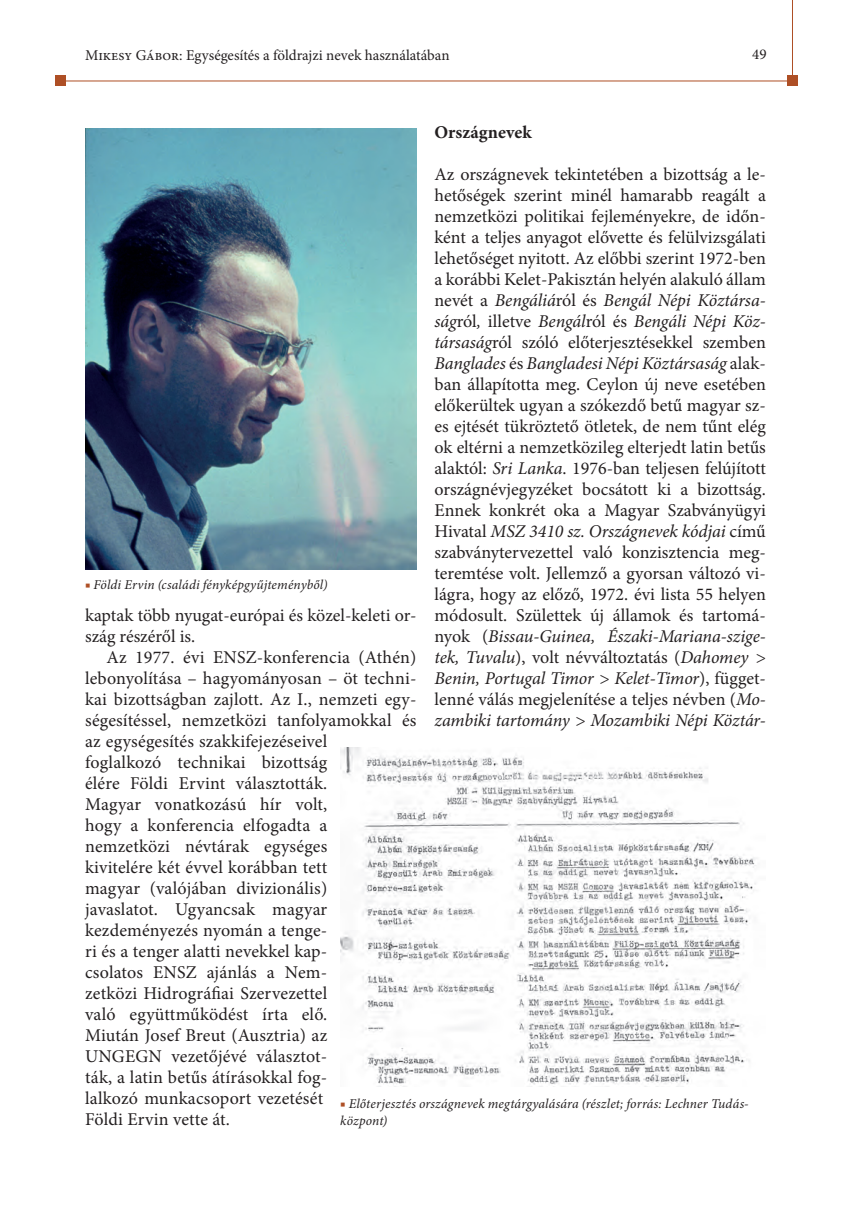
<style>
.page{position:relative;width:851px;height:1212px;background:#fff}
.page>*{position:absolute;margin:0;border:0;box-sizing:border-box;transform-origin:0 0}
.t1{font:18px/21px "Minion Pro";letter-spacing:.005em;color:#231f20}
.t2{font:700 18px "Minion Pro";color:#231f20}
.t3{font:15px "Minion Pro";letter-spacing:-.005em;color:#231f20}
.t4{font:italic 13.5px/16.5px "Minion Pro";letter-spacing:.01em;color:#231f20}
.s1{font-style:italic}
.s2{color:#ae4f25}
</style>
<div class="page">
<hr style="left:59px;top:81px;width:733px;height:1px;background:#ae4f25">
<hr style="left:792px;top:0;width:1px;height:86px;background:#ae4f25">
<div style="left:55px;top:75px;width:11px;height:11px;background:#ae4f25"></div>
<div style="left:787px;top:75px;width:10px;height:11px;background:#ae4f25"></div>
<img style="left:85px;top:128px;width:331px;height:441px">
<img style="left:340px;top:747px;width:416px;height:338px">
<p class="t3" style="left:85px;top:45px;width:366px">Mikesy Gábor: Egységesítés a földrajzi nevek használatában</p>
<p class="t3" style="left:752px;top:45px;width:16px">49</p>
<p class="t2" style="left:434px;top:120px;width:99px">Országnevek</p>
<p class="t1" style="left:434px;top:164px;width:333px;text-align:justify">Az országnevek tekintetében a bizottság a le&shy;hetőségek szerint minél hamarabb reagált a nemzetközi politikai fejleményekre, de időn&shy;ként a teljes anyagot elővette és felülvizsgálati lehetőséget nyitott. Az előbbi szerint 1972-ben a korábbi Kelet-Pakisztán helyén alakuló állam nevét a <span class="s1">Bengáliá</span>ról és <span class="s1">Bengál Népi Köztársa&shy;ság</span>ról<span class="s1">,</span> illetve <span class="s1">Bengál</span>ról és <span class="s1">Bengáli Népi Köz&shy;társaság</span>ról szóló előterjesztésekkel szemben <span class="s1">Banglades</span> és <span class="s1">Bangladesi Népi Köztársaság</span> alak&shy;ban állapította meg. Ceylon új neve esetében előkerültek ugyan a szókezdő betű magyar sz&shy;es ejtését tükröztető ötletek, de nem tűnt elég ok eltérni a nemzetközileg elterjedt latin betűs alaktól: <span class="s1">Sri Lanka</span>. 1976-ban teljesen felújított országnévjegyzéket bocsátott ki a bizottság.<br>Ennek konkrét oka a Magyar Szabványügyi Hivatal <span class="s1">MSZ 3410 sz. Országnevek kódjai</span> című szabványtervezettel való konzisztencia meg&shy;teremtése volt. Jellemző a gyorsan változó vi&shy;lágra, hogy az előző, 1972. évi lista 55 helyen módosult. Születtek új államok és tartomá&shy;nyok (<span class="s1">Bissau-Guinea, Északi-Mariana-szige&shy;tek, Tuvalu</span>), volt névváltoztatás (<span class="s1">Dahomey &gt; Benin, Portugal Timor &gt; Kelet-Timor</span>), függet&shy;lenné válás megjelenítése a teljes névben (<span class="s1">Mo&shy;zambiki tartomány &gt; Mozambiki Népi Köztár-</span></p>
<p class="t4" style="left:85px;top:577px;width:244px"><span class="s2">■</span> Földi Ervin (családi fényképgyűjteményből)</p>
<p class="t1" style="left:85px;top:605px;width:333px">kaptak több nyugat-európai és közel-keleti or&shy;szág részéről is.</p>
<p class="t1" style="left:85px;top:647px;width:333px;text-indent:21px">Az 1977. évi ENSZ-konferencia (Athén) lebonyolítása – hagyományosan – öt techni&shy;kai bizottságban zajlott. Az I., nemzeti egy&shy;ségesítéssel, nemzetközi tanfolyamokkal és az egységesítés szakkifejezéseivel<br>foglalkozó technikai bizottság<br>élére Földi Ervint választották.<br>Magyar vonatkozású hír volt,<br>hogy a konferencia elfogadta a nemzetközi névtárak egységes<br>kivitelére két évvel korábban tett<br>magyar (valójában divizionális)<br>javaslatot. Ugyancsak magyar kezdeményezés nyomán a tenge-<br>ri és a tenger alatti nevekkel kap-<br>csolatos ENSZ ajánlás a Nem-<br>zetközi Hidrográfiai Szervezettel<br>való együttműködést írta elő.<br>Miután Josef Breut (Ausztria) az<br>UNGEGN vezetőjévé választot-<br>ták, a latin betűs átírásokkal fog-<br>lalkozó munkacsoport vezetését<br>Földi Ervin vette át.</p>
<p class="t4" style="left:340px;top:1096px;width:410px"><span class="s2">■</span> Előterjesztés országnevek megtárgyalására (részlet; forrás: Lechner Tudás&shy;központ)</p>
</div>
